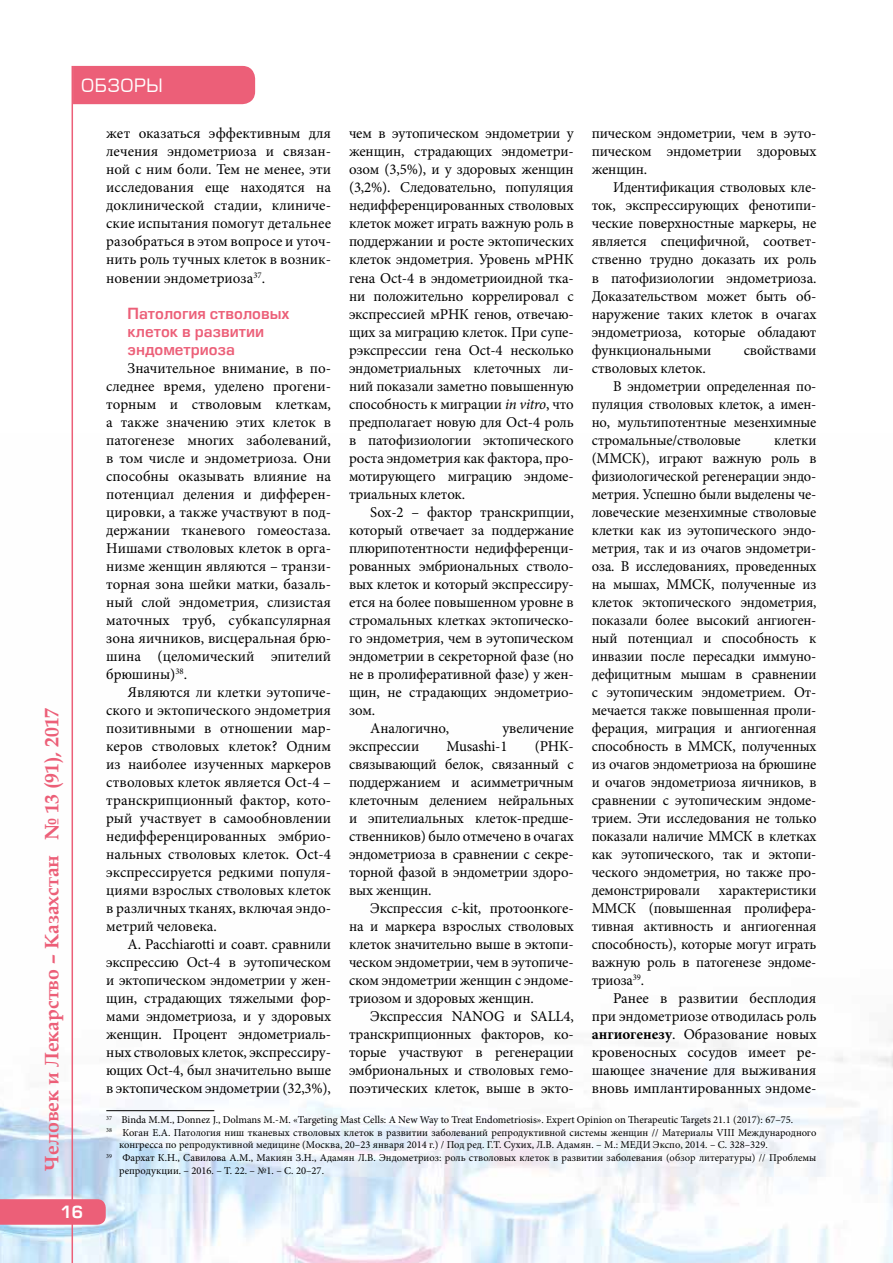
<style>
.page{position:relative;width:893px;height:1263px;background:#fff}
.page>*{position:absolute;margin:0;border:0;box-sizing:border-box;transform-origin:0 0}
.t1{font:700 19.5px "Book Antiqua";color:#ec5f78}
.t2{font:18px "Europe";letter-spacing:.03em;color:#fff}
.t3{font:16.5px "Europe Demi";color:#fff}
.t4{font:15px/18px "Minion Pro";letter-spacing:-.01em;color:#000;text-align:justify}
.t5{font:15px/18px "Europe Demi";color:#ec5f78}
.t6{font:10.5px "Minion Pro";color:#000}
.s1{font-style:italic}
.s2{font-weight:700}
</style>
<div class="page">
<img style="left:0;top:434px;width:893px;height:829px">
<hr style="left:72px;top:66px;width:1px;height:1197px;background:#ec5f78">
<svg style="left:0;top:1199px;width:106px;height:26px;background:#eb637c"></svg>
<div style="left:73px;top:66px;width:182px;height:38px;background:#ec5f78"></div>
<hr style="left:106px;top:1110px;width:108px;height:1px;background:#000">
<h1 class="t1" style="left:39px;top:1171px;width:464px;rotate:-90deg">Человек и Лекарство – Казахстан № 13 (91), 2017</h1>
<p class="t2" style="left:81px;top:75px;width:83px">ОБЗОРЫ</p>
<p class="t4" style="left:106px;top:125px;width:226px">жет оказаться эффективным для лечения эндометриоза и связан&shy;ной с ним боли. Тем не менее, эти исследования еще находятся на доклинической стадии, клиниче&shy;ские испытания помогут детальнее разобраться в этом вопросе и уточ&shy;нить роль тучных клеток в возник&shy;новении эндометриоза<sup>37</sup>.</p>
<p class="t5" style="left:128px;top:304px;width:163px">Патология стволовых клеток в развитии эндометриоза</p>
<p class="t4" style="left:106px;top:359px;width:226px;text-indent:21px">Значительное внимание, в по&shy;следнее время, уделено прогени&shy;торным и стволовым клеткам, а также значению этих клеток в патогенезе многих заболеваний, в том числе и эндометриоза. Они способны оказывать влияние на потенциал деления и дифферен&shy;цировки, а также участвуют в под&shy;держании тканевого гомеостаза.<br>Нишами стволовых клеток в орга&shy;низме женщин являются – транзи&shy;торная зона шейки матки, базаль&shy;ный слой эндометрия, слизистая маточных труб, субкапсулярная зона яичников, висцеральная брю&shy;шина (целомический эпителий брюшины)<sup>38</sup>.</p>
<p class="t4" style="left:106px;top:683px;width:226px;text-indent:21px">Являются ли клетки эутопиче&shy;ского и эктопического эндометрия позитивными в отношении мар&shy;керов стволовых клеток? Одним из наиболее изученных маркеров стволовых клеток является Oct-4 – транскрипционный фактор, кото&shy;рый участвует в самообновлении недифференцированных эмбрио&shy;нальных стволовых клеток. Oct-4 экспрессируется редкими популя&shy;циями взрослых стволовых клеток в различных тканях, включая эндо&shy;метрий человека.</p>
<p class="t4" style="left:106px;top:935px;width:226px;text-indent:21px">A. Pacchiarotti и соавт. сравнили экспрессию Oct-4 в эутопическом и эктопическом эндометрии у жен&shy;щин, страдающих тяжелыми фор&shy;мами эндометриоза, и у здоровых женщин. Процент эндометриаль&shy;ных стволовых клеток, экспрессиру&shy;ющих Oct-4, был значительно выше в эктопическом эндометрии (32,3%),</p>
<p class="t6" style="left:106px;top:1113px;width:688px"><sup>37</sup> Binda M.M., Donnez J., Dolmans M.-M. «Targeting Mast Cells: A New Way to Treat Endometriosis». Expert Opinion on Therapeutic Targets 21.1 (2017): 67–75.</p>
<p class="t6" style="left:106px;top:1125px;width:712px"><sup>38</sup> Коган Е.А. Патология ниш тканевых стволовых клеток в развитии заболеваний репродуктивной системы женщин // Материалы VIII Международного</p>
<p class="t6" style="left:119px;top:1138px;width:650px">конгресса по репродуктивной медицине (Москва, 20–23 января 2014 г.) / Под ред. Г.Т. Сухих, Л.В. Адамян. – М.: МЕДИ Экспо, 2014. – С. 328–329.</p>
<p class="t6" style="left:106px;top:1151px;width:712px"><sup>39</sup> Фархат К.Н., Савилова А.М., Макиян З.Н., Адамян Л.В. Эндометриоз: роль стволовых клеток в развитии заболевания (обзор литературы) // Проблемы</p>
<p class="t6" style="left:119px;top:1163px;width:206px">репродукции. – 2016. – Т. 22. – №1. – С. 20–27.</p>
<p class="t4" style="left:349px;top:125px;width:226px">чем в эутопическом эндометрии у женщин, страдающих эндометри&shy;озом (3,5%), и у здоровых женщин (3,2%). Следовательно, популяция недифференцированных стволовых клеток может играть важную роль в поддержании и росте эктопических клеток эндометрия. Уровень мРНК гена Oct-4 в эндометриоидной тка&shy;ни положительно коррелировал с экспрессией мРНК генов, отвечаю&shy;щих за миграцию клеток. При супе&shy;рэкспрессии гена Oct-4 несколько эндометриальных клеточных ли&shy;ний показали заметно повышенную способность к миграции <span class="s1">in vitro</span>, что предполагает новую для Oct-4 роль в патофизиологии эктопического роста эндометрия как фактора, про&shy;мотирующего миграцию эндоме&shy;триальных клеток.</p>
<p class="t4" style="left:370px;top:503px;width:205px">Sox-2 – фактор транскрипции,</p>
<p class="t4" style="left:349px;top:521px;width:226px">который отвечает за поддержание</p>
<p class="t4" style="left:349px;top:539px;width:226px">плюрипотентности недифференци-</p>
<p class="t4" style="left:349px;top:557px;width:226px">рованных эмбриональных стволо-</p>
<p class="t4" style="left:349px;top:575px;width:226px">вых клеток и который экспрессиру-</p>
<p class="t4" style="left:349px;top:593px;width:226px">ется на более повышенном уровне в</p>
<p class="t4" style="left:349px;top:611px;width:226px">стромальных клетках эктопическо-</p>
<p class="t4" style="left:349px;top:629px;width:226px">го эндометрия, чем в эутопическом</p>
<p class="t4" style="left:349px;top:647px;width:226px">эндометрии в секреторной фазе (но</p>
<p class="t4" style="left:349px;top:665px;width:226px">не в пролиферативной фазе) у жен-</p>
<p class="t4" style="left:349px;top:683px;width:226px">щин, не страдающих эндометрио-</p>
<p class="t4" style="left:349px;top:701px;width:28px">зом.</p>
<p class="t4" style="left:370px;top:719px;width:81px">Аналогично,</p>
<p class="t4" style="left:502px;top:719px;width:73px">увеличение</p>
<p class="t4" style="left:349px;top:737px;width:72px">экспрессии</p>
<p class="t4" style="left:446px;top:737px;width:63px">Musashi-1</p>
<p class="t4" style="left:592px;top:125px;width:226px">пическом эндометрии, чем в эуто&shy;пическом эндометрии здоровых женщин.</p>
<p class="t4" style="left:592px;top:179px;width:226px;text-indent:21px">Идентификация стволовых кле&shy;ток, экспрессирующих фенотипи&shy;ческие поверхностные маркеры, не является специфичной, соответ&shy;ственно трудно доказать их роль в патофизиологии эндометриоза.<br>Доказательством может быть об&shy;наружение таких клеток в очагах эндометриоза, которые обладают функциональными</p>
<p class="t4" style="left:744px;top:341px;width:74px">свойствами</p>
<p class="t4" style="left:592px;top:359px;width:116px">стволовых клеток.</p>
<p class="t4" style="left:613px;top:377px;width:205px">В эндометрии определенная по-</p>
<p class="t4" style="left:592px;top:395px;width:226px">пуляция стволовых клеток, а имен-</p>
<p class="t4" style="left:592px;top:413px;width:226px">но, мультипотентные мезенхимные</p>
<p class="t4" style="left:592px;top:431px;width:150px">стромальные/стволовые</p>
<p class="t4" style="left:592px;top:431px;width:226px;text-indent:183px">клетки (ММСК), играют важную роль в физиологической регенерации эндо&shy;метрия. Успешно были выделены че&shy;ловеческие мезенхимные стволовые клетки как из эутопического эндо&shy;метрия, так и из очагов эндометри&shy;оза. В исследованиях, проведенных на мышах, ММСК, полученные из клеток эктопического эндометрия, показали более высокий ангиоген&shy;ный потенциал и способность к инвазии после пересадки иммуно&shy;дефицитным мышам в сравнении с эутопическим эндометрием. От&shy;мечается также повышенная проли&shy;ферация, миграция и ангиогенная способность в ММСК, полученных из очагов эндометриоза на брюшине и очагов эндометриоза яичников, в сравнении с эутопическим эндоме&shy;трием. Эти исследования не только показали наличие ММСК в клетках как эутопического, так и эктопи&shy;ческого эндометрия, но также про&shy;демонстрировали</p>
<p class="t4" style="left:349px;top:737px;width:226px;text-indent:186px">(РНК&shy;связывающий белок, связанный с поддержанием и асимметричным клеточным делением нейральных и эпителиальных клеток-предше&shy;ственников) было отмечено в очагах эндометриоза в сравнении с секре&shy;торной фазой в эндометрии здоро&shy;вых женщин.</p>
<p class="t4" style="left:349px;top:899px;width:226px;text-indent:21px">Экспрессия c-kit, протоонкоге&shy;на и маркера взрослых стволовых клеток значительно выше в эктопи&shy;ческом эндометрии, чем в эутопиче&shy;ском эндометрии женщин с эндоме&shy;триозом и здоровых женщин.</p>
<p class="t4" style="left:349px;top:1007px;width:226px;text-indent:21px">Экспрессия NANOG и SALL4, транскрипционных факторов, ко&shy;торые участвуют в регенерации эмбриональных и стволовых гемо&shy;поэтических клеток, выше в экто-</p>
<p class="t4" style="left:592px;top:881px;width:226px;text-indent:127px">характеристики ММСК (повышенная пролифера&shy;тивная активность и ангиогенная способность), которые могут играть важную роль в патогенезе эндоме&shy;триоза<sup>39</sup>.</p>
<p class="t4" style="left:592px;top:989px;width:226px;text-indent:21px">Ранее в развитии бесплодия при эндометриозе отводилась роль <span class="s2">ангиогенезу</span>. Образование новых кровеносных сосудов имеет ре&shy;шающее значение для выживания вновь имплантированных эндоме-</p>
<p class="t3" style="left:60px;top:1202px;width:25px">16</p>
</div>
